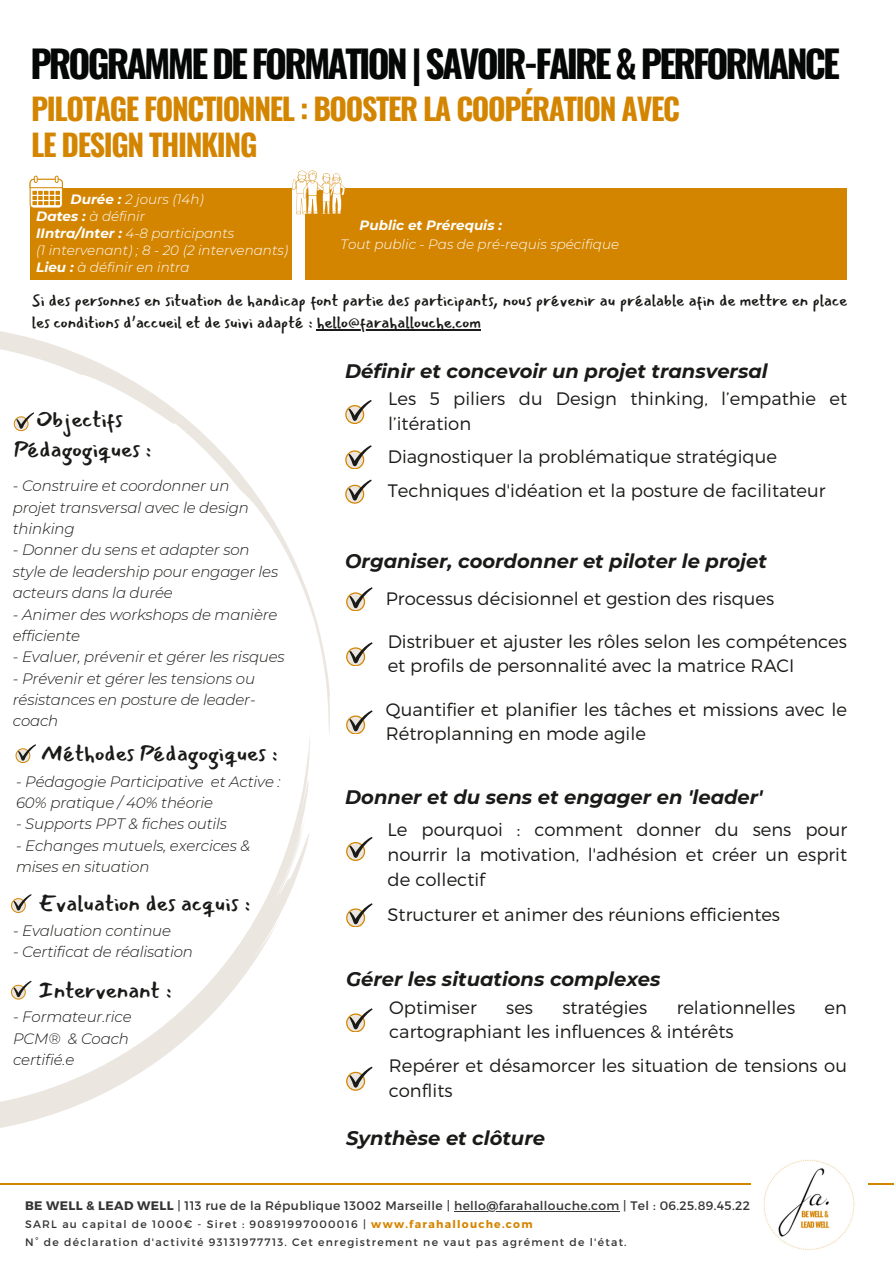
<style>
.page{position:relative;width:894px;height:1264px;background:#fff}
.page>*{position:absolute;margin:0;border:0;box-sizing:border-box;transform-origin:0 0}
.t1{font:700 37.5px "Oswald";letter-spacing:-.075em;color:#050707}
.t2{font:700 30px/36px "Oswald";letter-spacing:-.045em;color:#d48500}
.t3{font:22.5px/30.3px "Mansalva";color:#1a1b18;text-align:center}
.t4{font:italic 700 19.5px "Montserrat";color:#1a1b18}
.t5{font:300 18px/24.8px "Montserrat";color:#1a1b18}
.t6{font:16.35px/22.5px "Mansalva";color:#1a1b18}
.t7{font:italic 300 15px/21.3px "Montserrat";letter-spacing:-.01em;color:#1a1b18}
.t8{font:italic 300 13.5px "Montserrat";color:#fff}
.t9{font:italic 700 13.5px "Montserrat";color:#fff}
.t10{font:12.3px "Montserrat";letter-spacing:.03em;color:#343434}
.t11{font:10.8px/18px "Montserrat";letter-spacing:.115em;color:#343434}
.s1{font-weight:700}
.s2{font-weight:700;color:#d48500}
</style>
<div class="page">
<div style="left:305px;top:187px;width:541px;height:92px;background:#d48500"></div>
<div style="left:30px;top:187px;width:262px;height:92px;background:#d48500"></div>
<svg style="left:30px;top:176px;width:33px;height:32px"></svg>
<svg style="left:0;top:331px;width:330px;height:797px"></svg>
<hr style="left:316px;top:329px;width:165px;height:2px;background:#1a1b18">
<hr style="left:0;top:1182px;width:893px;height:2px;background:#d48500">
<img style="left:751px;top:1159px;width:116px;height:91px">
<hr style="left:454px;top:1210px;width:165px;height:1px;background:#343434">
<svg style="left:14px;top:412px;width:20px;height:19px"></svg>
<svg style="left:15px;top:744px;width:21px;height:19px"></svg>
<svg style="left:11px;top:980px;width:20px;height:19px"></svg>
<svg style="left:292px;top:171px;width:53px;height:43px"></svg>
<svg style="left:11px;top:894px;width:20px;height:18px"></svg>
<svg style="left:345px;top:445px;width:26px;height:24px"></svg>
<svg style="left:345px;top:400px;width:26px;height:23px"></svg>
<svg style="left:345px;top:479px;width:26px;height:24px"></svg>
<svg style="left:346px;top:587px;width:26px;height:24px"></svg>
<svg style="left:346px;top:710px;width:26px;height:24px"></svg>
<svg style="left:346px;top:642px;width:26px;height:24px"></svg>
<svg style="left:346px;top:836px;width:26px;height:24px"></svg>
<svg style="left:346px;top:903px;width:26px;height:23px"></svg>
<svg style="left:346px;top:1008px;width:26px;height:23px"></svg>
<svg style="left:346px;top:1066px;width:26px;height:24px"></svg>
<h6 class="t1" style="left:30px;top:35px;width:810px">PROGRAMME DE FORMATION | SAVOIR-FAIRE &amp; PERFORMANCE</h6>
<h3 class="t2" style="left:31px;top:89px;width:650px">PILOTAGE FONCTIONNEL : BOOSTER LA COOPÉRATION AVEC<br>LE DESIGN THINKING</h3>
<p class="t8" style="left:71px;top:191px;width:135px"><span class="s1">Durée :</span> 2 jours (14h)</p>
<p class="t8" style="left:36px;top:208px;width:110px"><span class="s1">Dates :</span> à définir</p>
<p class="t8" style="left:36px;top:225px;width:199px"><span class="s1">IIntra/Inter :</span> 4-8 participants</p>
<p class="t8" style="left:36px;top:242px;width:253px">(1 intervenant) ; 8 - 20 (2 intervenants)</p>
<p class="t8" style="left:36px;top:258px;width:155px"><span class="s1">Lieu :</span> à définir en intra</p>
<p class="t6" style="left:32px;top:289px;width:816px">Si des personnes en situation de handicap font partie des participants, nous prévenir au préalable afin de mettre en place les conditions d’accueil et de suivi adapté : hello@farahallouche.com</p>
<h1 class="t9" style="left:359px;top:216px;width:144px">Public et Prérequis :</h1>
<h2 class="t8" style="left:340px;top:236px;width:280px">Tout public - Pas de pré-requis spécifique</h2>
<p class="t3" style="left:14px;top:404px;width:139px">Objectifs<br>Pédagogiques :</p>
<h3 class="t7" style="left:13px;top:475px;width:237px">- Construire et coordonner un projet transversal avec le design thinking</h3>
<h3 class="t7" style="left:13px;top:539px;width:267px">- Donner du sens et adapter son style de leadership pour engager les acteurs dans la durée</h3>
<h3 class="t7" style="left:13px;top:603px;width:266px">- Animer des workshops de manière efficiente</h3>
<h3 class="t7" style="left:13px;top:646px;width:273px">- Evaluer, prévenir et gérer les risques</h3>
<h3 class="t7" style="left:13px;top:667px;width:244px;text-align:justify">- Prévenir et gérer les tensions ou résistances en posture de leader&shy;coach</h3>
<p class="t3" style="left:42px;top:738px;width:237px">Méthodes Pédagogiques :</p>
<h6 class="t7" style="left:16px;top:770px;width:266px">- Pédagogie Participative et Active :<br>60% pratique / 40% théorie</h6>
<h6 class="t7" style="left:16px;top:813px;width:212px">- Supports PPT &amp; fiches outils</h6>
<h6 class="t7" style="left:16px;top:834px;width:235px">- Echanges mutuels, exercices &amp; mises en situation</h6>
<h3 class="t3" style="left:38px;top:888px;width:213px">Evaluation des acquis :</h3>
<p class="t7" style="left:13px;top:919px;width:159px">- Evaluation continue</p>
<p class="t7" style="left:13px;top:941px;width:181px">- Certificat de réalisation</p>
<h6 class="t3" style="left:38px;top:975px;width:135px">Intervenant :</h6>
<p class="t7" style="left:13px;top:1006px;width:120px">- Formateur.rice<br>PCM® &amp; Coach</p>
<h3 class="t7" style="left:13px;top:1049px;width:63px">certifié.e</h3>
<h6 class="t4" style="left:345px;top:359px;width:424px">Définir et concevoir un projet transversal</h6>
<h4 class="t5" style="left:388px;top:385px;width:460px">Les 5 piliers du Design thinking, l’empathie et l’itération</h4>
<p class="t5" style="left:388px;top:443px;width:390px">Diagnostiquer la problématique stratégique</p>
<h5 class="t5" style="left:388px;top:477px;width:439px">Techniques d'idéation et la posture de facilitateur</h5>
<p class="t4" style="left:345px;top:549px;width:423px">Organiser, coordonner et piloter le projet</p>
<p class="t5" style="left:386px;top:585px;width:390px">Processus décisionnel et gestion des risques</p>
<p class="t5" style="left:387px;top:628px;width:460px">Distribuer et ajuster les rôles selon les compétences et profils de personnalité avec la matrice RACI</p>
<h5 class="t5" style="left:386px;top:696px;width:462px">Quantifier et planifier les tâches et missions avec le<br>Rétroplanning en mode agile</h5>
<h4 class="t4" style="left:345px;top:785px;width:419px">Donner et du sens et engager en 'leader'</h4>
<h5 class="t5" style="left:387px;top:816px;width:461px;text-align:justify">Le pourquoi : comment donner du sens pour nourrir la motivation, l'adhésion et créer un esprit de collectif</h5>
<p class="t5" style="left:387px;top:901px;width:394px">Structurer et animer des réunions efficientes</p>
<h5 class="t4" style="left:346px;top:967px;width:316px">Gérer les situations complexes</h5>
<h5 class="t5" style="left:389px;top:993px;width:89px">Optimiser</h5>
<h5 class="t5" style="left:506px;top:993px;width:28px">ses</h5>
<h5 class="t5" style="left:562px;top:993px;width:86px">stratégies</h5>
<h5 class="t5" style="left:676px;top:993px;width:120px">relationnelles</h5>
<h5 class="t5" style="left:824px;top:993px;width:24px">en</h5>
<h5 class="t5" style="left:389px;top:1018px;width:346px">cartographiant les influences &amp; intérêts</h5>
<p class="t5" style="left:388px;top:1052px;width:459px">Repérer et désamorcer les situation de tensions ou conflits</p>
<h5 class="t4" style="left:346px;top:1126px;width:200px">Synthèse et clôture</h5>
<p class="t10" style="left:25px;top:1197px;width:726px"><span class="s1">BE WELL &amp; LEAD WELL</span> | 113 rue de la République 13002 Marseille | hello@farahallouche.com | Tel : 06.25.89.45.22</p>
<h6 class="t11" style="left:25px;top:1214px;width:603px">SARL au capital de 1000€ - Siret : 90891997000016 | <span class="s2">www.farahallouche.com<br></span>N° de déclaration d'activité 93131977713. Cet enregistrement ne vaut pas agrément de l'état.</h6>
</div>
